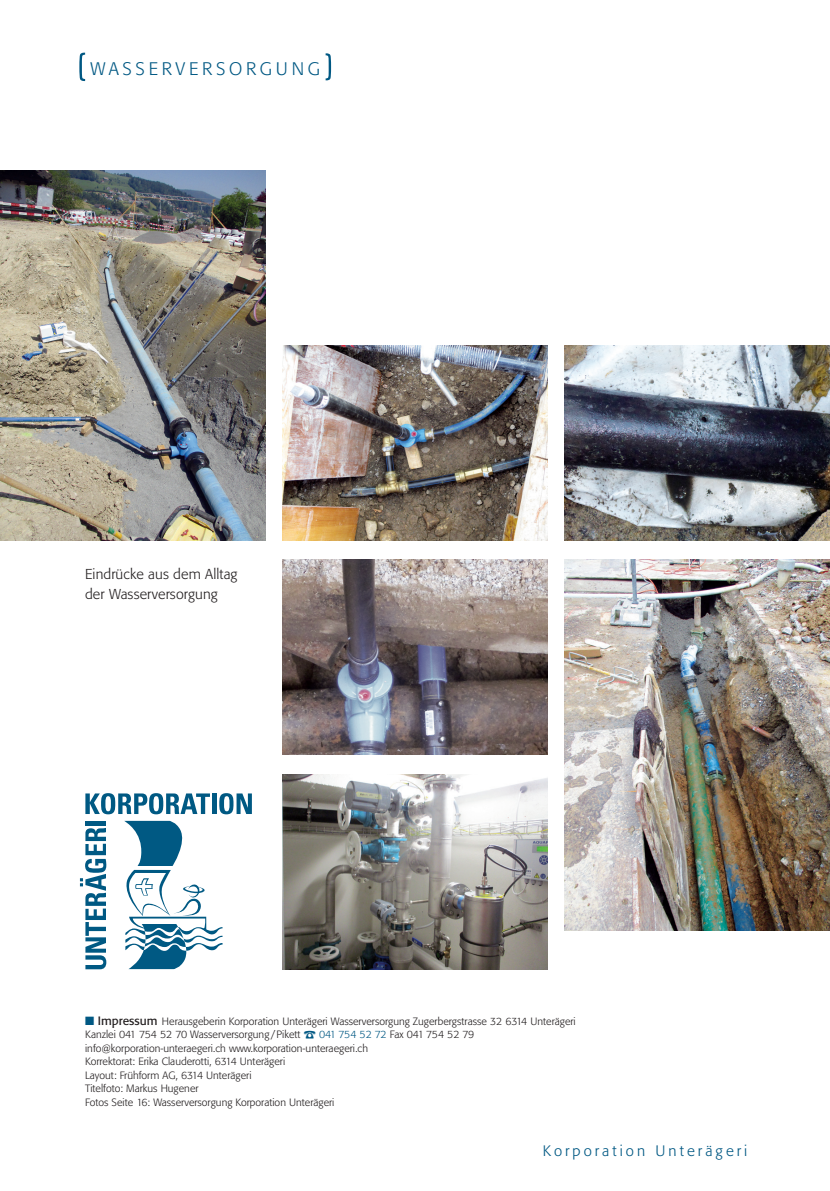
<style>
.page{position:relative;width:830px;height:1191px;background:#fff}
.page>*{position:absolute;margin:0;border:0;box-sizing:border-box;transform-origin:0 0}
.t1{font:300 18px "Formata BQ";letter-spacing:.2em;color:#005883}
.t2{font:300 15px "Formata BQ";letter-spacing:.2em;color:#005883}
.t3{font:300 14.25px/19.5px "Formata BQ";letter-spacing:.005em;color:#231f20}
.t4{font:300 10.5px/13.5px "Formata BQ";color:#231f20}
.s1{color:#005883}
.s2{font-weight:400;font-size:12px}
</style>
<div class="page">
<svg style="left:85px;top:793px;width:125px;height:21px"></svg>
<hr style="left:212px;top:793px;width:4px;height:21px;background:#005983">
<svg style="left:219px;top:793px;width:33px;height:21px"></svg>
<svg style="left:80px;top:828px;width:26px;height:141px"></svg>
<hr style="left:85px;top:821px;width:21px;height:4px;background:#005983">
<svg style="left:124px;top:821px;width:98px;height:148px"></svg>
<img style="left:0;top:170px;width:265px;height:371px">
<img style="left:282px;top:345px;width:265px;height:195px">
<img style="left:282px;top:560px;width:265px;height:195px">
<img style="left:564px;top:345px;width:265px;height:195px">
<img style="left:564px;top:560px;width:265px;height:370px">
<img style="left:282px;top:774px;width:265px;height:195px">
<svg style="left:325px;top:53px;width:6px;height:27px"></svg>
<svg style="left:79px;top:53px;width:6px;height:28px"></svg>
<h1 class="t1" style="left:90px;top:58px;width:231px">WASSERVERSORGUNG</h1>
<h3 class="t3" style="left:85px;top:564px;width:154px">Eindrücke aus dem Alltag der Wasserversorgung</h3>
<p class="t4" style="left:85px;top:1014px;width:492px"><span class="s1">■</span> <span class="s2">Impressum</span> Herausgeberin Korporation Unterägeri Wasserversorgung Zugerbergstrasse 32 6314 Unterägeri Kanzlei 041 754 52 70 Wasserversorgung /Pikett <span class="s1">☎ 041 754 52 72</span> Fax 041 754 52 79 info@korporation-unteraegeri.ch www.korporation-unteraegeri.ch<br>Korrektorat: Erika Clauderotti, 6314 Unterägeri<br>Layout: Frühform AG, 6314 Unterägeri<br>Titelfoto: Markus Hugener<br>Fotos Seite 16: Wasserversorgung Korporation Unterägeri</p>
<h2 class="t2" style="left:542px;top:1142px;width:206px">Korporation Unterägeri</h2>
</div>
